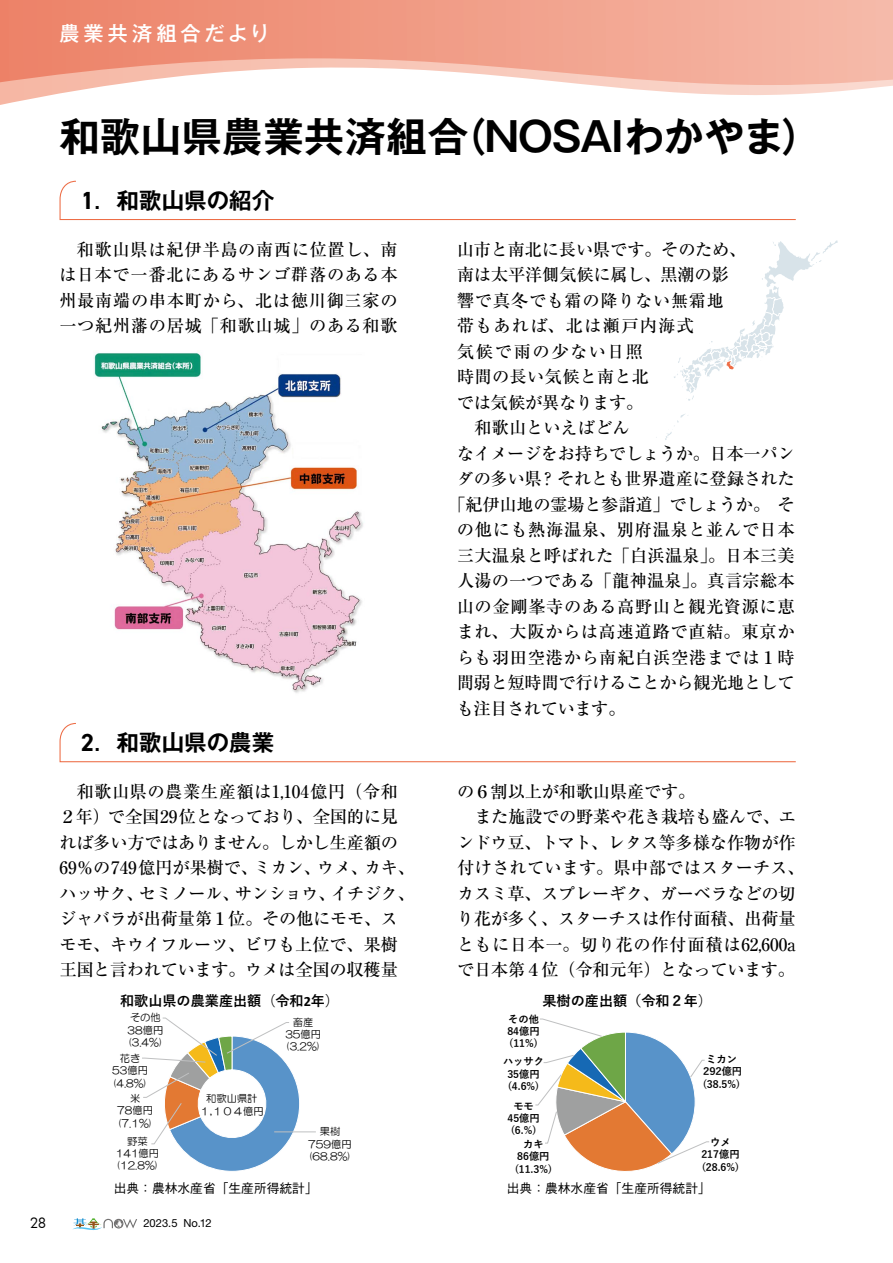
<style>
.page{position:relative;width:893px;height:1263px;background:#fff}
.page>*{position:absolute;margin:0;border:0;box-sizing:border-box;transform-origin:0 0}
.t1{font:700 40.35px "Gothic MB101 Pr 6 N De";letter-spacing:.01em;color:#000}
.t2{font:700 22.5px "Gothic MB101 Pr 6 N De";color:#000}
.t3{font:500 20.25px "Gothic MB101 Pr 6 N";letter-spacing:.185em;color:#fff}
.t4{font:500 17.25px/25.5px "Ryumin Pr 6";letter-spacing:-.01em;color:#000}
.t5{font:500 17.25px "Ryumin Pr 6";letter-spacing:.035em;color:#000}
.t6{font:500 17.25px "Ryumin Pr 6";letter-spacing:.01em;color:#000}
.t7{font:500 17.25px "Ryumin Pr 6";letter-spacing:.025em;color:#000}
.t8{font:500 17.25px "Ryumin Pr 6";letter-spacing:.03em;color:#000}
.t9{font:500 17.25px "Ryumin Pr 6";letter-spacing:.04em;color:#000}
.t10{font:500 17.25px "Ryumin Pr 6";letter-spacing:.07em;color:#000}
.t11{font:500 17.25px "Ryumin Pr 6";letter-spacing:.015em;color:#000}
.t12{font:500 17.25px "Ryumin Pr 6";letter-spacing:.09em;color:#000}
.t13{font:700 14.1px "Yu Gothic";color:#000}
.t14{font:13.8px "Futura";color:#000}
.t15{font:500 12.75px "Gothic BBB Pr 5";color:#000}
.t16{font:11.1px "Helvetica Neue LT Pro";letter-spacing:-.005em;color:#000}
.t17{font:10.35px/12.3px "HG Maru Gothic MPRO";color:#000;text-align:center}
.t18{font:700 10.35px/12.3px "Yu Gothic";color:#000;text-align:center}
.t19{font:700 10.35px/12.3px "Yu Gothic";letter-spacing:-.04em;color:#000;text-align:center}
.s1{font-family:"DIN2014";font-size:24.75px}
.s2{font-family:"Gothic MB101 Pr 6 N";font-weight:500}
.s3{font-family:"Koz Go Pr 6 N";font-weight:400}
.s4{font-family:"Calibri"}
</style>
<div class="page">
<svg style="left:0;top:0;width:893px;height:105px"></svg>
<svg style="left:72px;top:1218px;width:65px;height:12px"></svg>
<svg style="left:59px;top:723px;width:737px;height:40px"></svg>
<svg style="left:59px;top:180px;width:737px;height:41px"></svg>
<svg style="left:665px;top:414px;width:23px;height:26px"></svg>
<svg style="left:674px;top:240px;width:164px;height:161px"></svg>
<img style="left:94px;top:353px;width:269px;height:340px">
<hr style="left:274px;top:1131px;width:42px;height:1px;background:#bfc0c1">
<svg style="left:142px;top:1017px;width:159px;height:155px"></svg>
<svg style="left:535px;top:1018px;width:174px;height:154px"></svg>
<p class="t3" style="left:60px;top:17px;width:212px">農業共済組合だより</p>
<h1 class="t1" style="left:59px;top:104px;width:763px">和歌山県農業共済組合（NOSAIわかやま）</h1>
<h2 class="t2" style="left:81px;top:182px;width:195px"><span class="s1">1</span><span class="s2">．</span>和歌山県の紹介</h2>
<p class="t4" style="left:59px;top:236px;width:340px;text-align:justify;text-indent:17px">和歌山県は紀伊半島の南西に位置し、南は日本で一番北にあるサンゴ群落のある本州最南端の串本町から、北は徳川御三家の一つ紀州藩の居城「和歌山城」のある和歌</p>
<p class="t4" style="left:457px;top:236px;width:291px">山市と南北に長い県です。そのため、</p>
<p class="t4" style="left:457px;top:261px;width:273px">南は太平洋側気候に属し、黒潮の影</p>
<p class="t5" style="left:457px;top:287px;width:269px">響で真冬でも霜の降りない無霜地</p>
<p class="t10" style="left:457px;top:312px;width:239px">帯もあれば、北は瀬戸内海式</p>
<p class="t12" style="left:457px;top:338px;width:188px">気候で雨の少ない日照</p>
<p class="t11" style="left:457px;top:363px;width:194px">時間の長い気候と南と北</p>
<p class="t4" style="left:457px;top:389px;width:188px">では気候が異なります。</p>
<p class="t4" style="left:474px;top:414px;width:157px">和歌山といえばどん</p>
<p class="t4" style="left:457px;top:440px;width:339px">なイメージをお持ちでしょうか。日本一パン</p>
<p class="t4" style="left:457px;top:465px;width:339px">ダの多い県? それとも世界遺産に登録された</p>
<p class="t4" style="left:448px;top:491px;width:348px">「紀伊山地の霊場と参詣道」でしょうか。そ</p>
<p class="t5" style="left:457px;top:516px;width:339px">の他にも熱海温泉、別府温泉と並んで日本</p>
<p class="t6" style="left:457px;top:542px;width:339px">三大温泉と呼ばれた「白浜温泉」。日本三美</p>
<p class="t4" style="left:457px;top:567px;width:339px">人湯の一つである「龍神温泉」。真言宗総本</p>
<p class="t8" style="left:457px;top:593px;width:339px">山の金剛峯寺のある高野山と観光資源に恵</p>
<p class="t9" style="left:457px;top:618px;width:339px">まれ、大阪からは高速道路で直結。東京か</p>
<p class="t5" style="left:457px;top:644px;width:339px">らも羽田空港から南紀白浜空港までは１時</p>
<p class="t4" style="left:457px;top:669px;width:339px">間弱と短時間で行けることから観光地として</p>
<p class="t4" style="left:457px;top:695px;width:170px">も注目されています。</p>
<h2 class="t2" style="left:81px;top:724px;width:195px"><span class="s1">2</span><span class="s2">．</span>和歌山県の農業</h2>
<p class="t4" style="left:59px;top:778px;width:357px;text-indent:18px">和歌山県の農業生産額は1,104億円（令和<br>２年）で全国29位となっており、全国的に見れば多い方ではありません。しかし生産額の<br>69％の749億円が果樹で、ミカン、ウメ、カキ、ハッサク、セミノール、サンショウ、イチジク、ジャバラが出荷量第１位。その他にモモ、スモモ、キウイフルーツ、ビワも上位で、果樹王国と言われています。ウメは全国の収穫量</p>
<p class="t4" style="left:457px;top:778px;width:240px">の６割以上が和歌山県産です。</p>
<p class="t4" style="left:474px;top:803px;width:323px">また施設での野菜や花き栽培も盛んで、エ</p>
<p class="t4" style="left:457px;top:829px;width:340px">ンドウ豆、トマト、レタス等多様な作物が作</p>
<p class="t6" style="left:457px;top:854px;width:349px">付けされています。県中部ではスターチス、</p>
<p class="t4" style="left:457px;top:880px;width:340px">カスミ草、スプレーギク、ガーベラなどの切</p>
<p class="t4" style="left:457px;top:905px;width:340px">り花が多く、スターチスは作付面積、出荷量</p>
<p class="t7" style="left:457px;top:931px;width:340px">ともに日本一。切り花の作付面積は62,600a</p>
<p class="t4" style="left:457px;top:956px;width:339px">で日本第４位（令和元年）となっています。</p>
<p class="t13" style="left:120px;top:993px;width:221px">和歌山県の農業産出額<span class="s3">（</span>令和<span class="s4">2</span>年<span class="s3">）</span></p>
<p class="t17" style="left:128px;top:1011px;width:37px;text-align:left">その他<br>38億円(3.4%)</p>
<p class="t17" style="left:112px;top:1052px;width:37px">花き<br>53億円(4.8%)</p>
<p class="t17" style="left:117px;top:1092px;width:37px">米<br>78億円(7.1%)</p>
<p class="t17" style="left:116px;top:1135px;width:45px">野菜<br>141億円(12.8%)</p>
<p class="t17" style="left:200px;top:1092px;width:65px">和歌山県計<br>１,１０４億円</p>
<p class="t17" style="left:285px;top:1016px;width:37px">畜産<br>35億円(3.2%)</p>
<p class="t17" style="left:308px;top:1125px;width:45px">果樹<br>759億円(68.8%)</p>
<p class="t13" style="left:542px;top:993px;width:171px">果樹の産出額（令和２年<span class="s3">）</span></p>
<p class="t18" style="left:507px;top:1013px;width:34px;text-align:justify">その他84億円(11%)</p>
<p class="t18" style="left:503px;top:1055px;width:43px">ハッサク<br>35億円(4.6%)</p>
<p class="t18" style="left:507px;top:1100px;width:34px">モモ<br>45億円(6.%)</p>
<p class="t18" style="left:515px;top:1138px;width:39px">カキ<br>86億円(11.3%)</p>
<p class="t19" style="left:701px;top:1053px;width:42px">ミカン<br>２９２億円(38.5%)</p>
<p class="t18" style="left:701px;top:1136px;width:40px">ウメ<br>217億円(28.6%)</p>
<p class="t15" style="left:114px;top:1178px;width:205px">出典：農林水産省「生産所得統計」</p>
<p class="t15" style="left:507px;top:1178px;width:205px">出典：農林水産省「生産所得統計」</p>
<p class="t14" style="left:30px;top:1213px;width:18px">28</p>
<p class="t16" style="left:144px;top:1216px;width:70px">2023.5 No.12</p>
</div>
